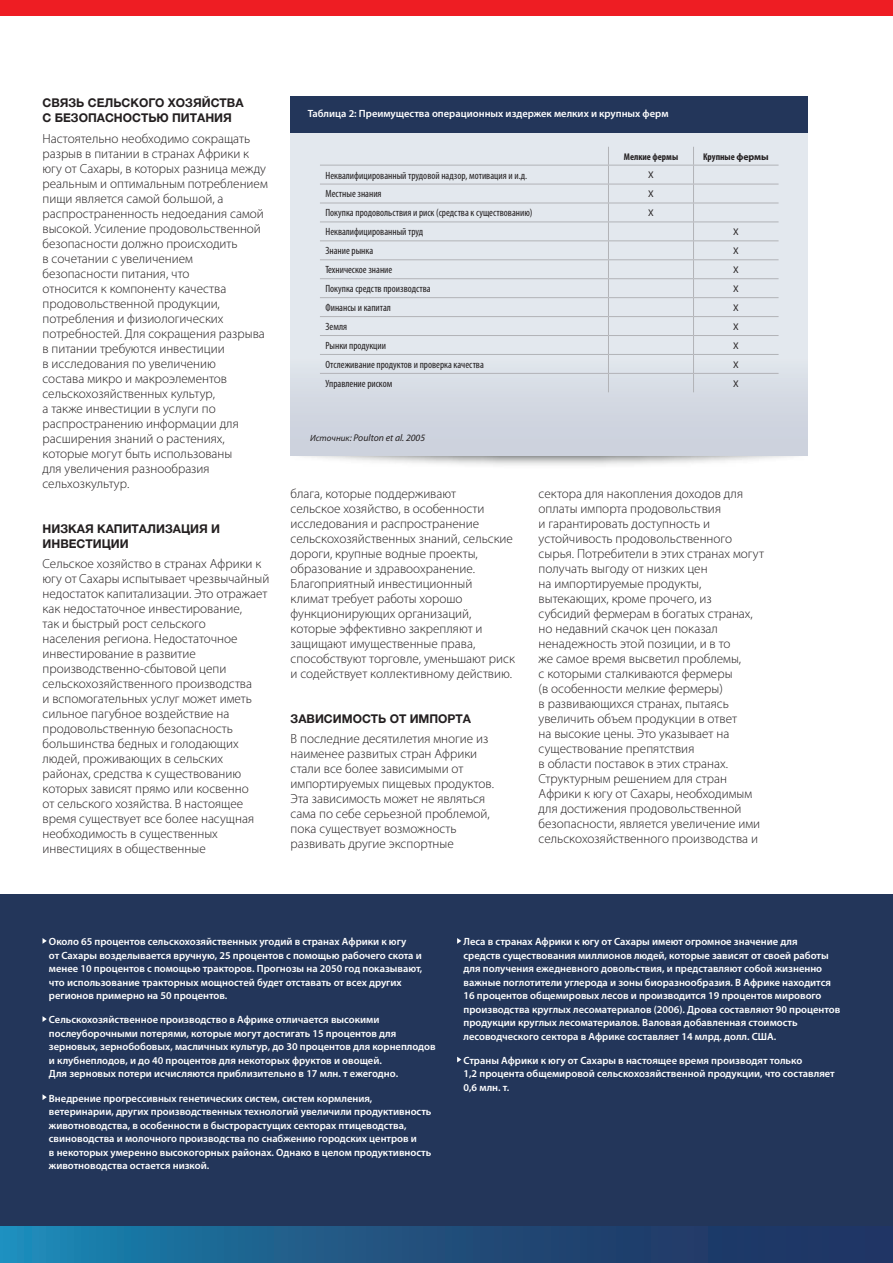
<style>
.page{position:relative;width:893px;height:1263px;background:#fff}
.page>*{position:absolute;margin:0;border:0;box-sizing:border-box;transform-origin:0 0}
.t1{font:300 13.2px/15px "Myriad Pro";color:#231f20}
.t2{font:700 12px/15px "Helvetica Neue";color:#231f20}
.t3{font:600 10.5px/13.5px "Myriad Pro";color:#fff}
.t4{font:condensed 10.5px "Myriad Pro";color:#231f20}
.t5{font:italic 9.75px "Myriad Pro";color:#231f20}
.t6{font:700 condensed 9.75px "Myriad Pro";color:#231f20}
.t7{font:9.75px "Myriad Pro";color:#231f20}
.s1{font-stretch:normal}
.s2{font-size:9px}
</style>
<div class="page">
<div style="left:291px;top:133px;width:517px;height:323px;background:linear-gradient(to bottom,#e8edf1,#d4d9e3)"></div>
<div style="left:291px;top:97px;width:517px;height:36px;background:#23365a"></div>
<hr style="left:320px;top:165px;width:288px;height:1px;background:#b2b3b7">
<hr style="left:608px;top:165px;width:85px;height:1px;background:#b2b3b7">
<hr style="left:693px;top:165px;width:86px;height:1px;background:#b2b3b7">
<hr style="left:320px;top:184px;width:288px;height:1px;background:#b2b3b7">
<hr style="left:608px;top:184px;width:85px;height:1px;background:#b2b3b7">
<hr style="left:693px;top:184px;width:86px;height:1px;background:#b2b3b7">
<hr style="left:320px;top:203px;width:288px;height:1px;background:#b2b3b7">
<hr style="left:608px;top:203px;width:85px;height:1px;background:#b2b3b7">
<hr style="left:693px;top:203px;width:86px;height:1px;background:#b2b3b7">
<hr style="left:320px;top:222px;width:288px;height:1px;background:#b2b3b7">
<hr style="left:608px;top:222px;width:85px;height:1px;background:#b2b3b7">
<hr style="left:693px;top:222px;width:86px;height:1px;background:#b2b3b7">
<hr style="left:320px;top:240px;width:288px;height:1px;background:#b2b3b7">
<hr style="left:608px;top:240px;width:85px;height:1px;background:#b2b3b7">
<hr style="left:693px;top:240px;width:86px;height:1px;background:#b2b3b7">
<hr style="left:320px;top:259px;width:288px;height:1px;background:#b2b3b7">
<hr style="left:608px;top:259px;width:85px;height:1px;background:#b2b3b7">
<hr style="left:693px;top:259px;width:86px;height:1px;background:#b2b3b7">
<hr style="left:320px;top:278px;width:288px;height:1px;background:#b2b3b7">
<hr style="left:608px;top:278px;width:85px;height:1px;background:#b2b3b7">
<hr style="left:693px;top:278px;width:86px;height:1px;background:#b2b3b7">
<hr style="left:320px;top:297px;width:288px;height:1px;background:#b2b3b7">
<hr style="left:608px;top:297px;width:85px;height:1px;background:#b2b3b7">
<hr style="left:693px;top:297px;width:86px;height:1px;background:#b2b3b7">
<hr style="left:320px;top:316px;width:288px;height:1px;background:#b2b3b7">
<hr style="left:608px;top:316px;width:85px;height:1px;background:#b2b3b7">
<hr style="left:693px;top:316px;width:86px;height:1px;background:#b2b3b7">
<hr style="left:320px;top:335px;width:288px;height:1px;background:#b2b3b7">
<hr style="left:608px;top:335px;width:85px;height:1px;background:#b2b3b7">
<hr style="left:693px;top:335px;width:86px;height:1px;background:#b2b3b7">
<hr style="left:320px;top:354px;width:288px;height:1px;background:#b2b3b7">
<hr style="left:608px;top:354px;width:85px;height:1px;background:#b2b3b7">
<hr style="left:693px;top:354px;width:86px;height:1px;background:#b2b3b7">
<hr style="left:320px;top:373px;width:288px;height:1px;background:#b2b3b7">
<hr style="left:608px;top:373px;width:85px;height:1px;background:#b2b3b7">
<svg style="left:608px;top:147px;width:1px;height:245px"></svg>
<hr style="left:693px;top:373px;width:86px;height:1px;background:#b2b3b7">
<svg style="left:693px;top:147px;width:1px;height:245px"></svg>
<div style="left:0;top:0;width:893px;height:16px;background:#ee1d23"></div>
<div style="left:0;top:894px;width:893px;height:347px;background:#23365a"></div>
<svg style="left:43px;top:938px;width:4px;height:6px"></svg>
<svg style="left:43px;top:1016px;width:4px;height:6px"></svg>
<svg style="left:43px;top:1094px;width:4px;height:6px"></svg>
<svg style="left:457px;top:938px;width:4px;height:6px"></svg>
<svg style="left:457px;top:1057px;width:4px;height:5px"></svg>
<svg style="left:0;top:1227px;width:893px;height:36px;background:#1e5481"></svg>
<p class="t2" style="left:43px;top:95px;width:203px">Связь сельско го хозяйства с безопасностью питания</p>
<p class="t1" style="left:43px;top:131px;width:227px">Настоятельно необходимо сокращать разрыв в питании в странах Африки к югу от Сахары, в которых разница между реальным и оптимальным потреблением пищи является самой большой, а распространенность недоедания самой высокой. Усиление продовольственной безопасности должно происходить<br>в сочетании с увеличением безопасности питания, что<br>относится к компоненту качества продовольственной продукции, потребления и физиологических потребностей. Для сокращения разрыва в питании требуются инвестиции<br>в исследования по увеличению<br>состава микро и макроэлементов сельскохозяйственных культур,<br>а также инвестиции в услуги по распространению информации для расширения знаний о растениях, которые могут быть использованы<br>для увеличения разнообразия сельхозкультур.</p>
<p class="t2" style="left:43px;top:520px;width:177px">Низкая капитализация и инвестиции</p>
<p class="t1" style="left:43px;top:556px;width:228px">Сельское хозяйство в странах Африки к югу от Сахары испытывает чрезвычайный недостаток капитализации. Это отражает как недостаточное инвестирование,<br>так и быстрый рост сельского<br>населения региона. Недостаточное инвестирование в развитие производственно-сбытовой цепи сельскохозяйственного производства<br>и вспомогательных услуг может иметь сильное пагубное воздействие на продовольственную безопасность большинства бедных и голодающих людей, проживающих в сельских районах, средства к существованию которых зависят прямо или косвенно<br>от сельского хозяйства. В настоящее время существует все более насущная необходимость в существенных инвестициях в общественные</p>
<p class="t3" style="left:308px;top:107px;width:362px">Таблица 2: Преимущества операционных издержек мелких и крупных ферм</p>
<p class="t6" style="left:624px;top:150px;width:56px">Мелкие фермы</p>
<p class="t6" style="left:703px;top:150px;width:67px">Крупные <span class="s1">фермы</span></p>
<p class="t4" style="left:325px;top:169px;width:203px">Неквалифицированный трудовой надзор, мотивация и и.д.</p>
<p class="t7" style="left:648px;top:169px;width:7px">X</p>
<p class="t4" style="left:325px;top:188px;width:58px">Местные знания</p>
<p class="t7" style="left:648px;top:188px;width:7px">X</p>
<p class="t4" style="left:325px;top:207px;width:209px">Покупка продовольствия и риск (средства к существованию)</p>
<p class="t7" style="left:648px;top:207px;width:7px">X</p>
<p class="t4" style="left:325px;top:225px;width:99px">Неквалифицированный труд</p>
<p class="t7" style="left:733px;top:226px;width:7px">X</p>
<p class="t4" style="left:325px;top:244px;width:49px">Знание рынка</p>
<p class="t7" style="left:733px;top:245px;width:7px">X</p>
<p class="t4" style="left:325px;top:263px;width:68px">Техническое знание</p>
<p class="t7" style="left:733px;top:264px;width:7px">X</p>
<p class="t4" style="left:325px;top:282px;width:107px">Покупка средств производства</p>
<p class="t7" style="left:733px;top:283px;width:7px">X</p>
<p class="t4" style="left:325px;top:301px;width:67px">Финансы и капитал</p>
<p class="t7" style="left:733px;top:301px;width:7px">X</p>
<p class="t4" style="left:325px;top:320px;width:23px">Земля</p>
<p class="t7" style="left:733px;top:320px;width:7px">X</p>
<p class="t4" style="left:325px;top:339px;width:62px">Рынки продукции</p>
<p class="t7" style="left:733px;top:339px;width:7px">X</p>
<p class="t4" style="left:325px;top:358px;width:160px">Отслеживание продуктов и проверка качества</p>
<p class="t7" style="left:733px;top:358px;width:7px">X</p>
<p class="t4" style="left:325px;top:377px;width:68px">Управление риском</p>
<p class="t7" style="left:733px;top:377px;width:7px">X</p>
<p class="t5" style="left:310px;top:432px;width:117px"><span class="s2">Источник</span>: Poulton et al. 2005</p>
<p class="t1" style="left:291px;top:486px;width:226px">блага, которые поддерживают<br>сельское хозяйство, в особенности исследования и распространение сельскохозяйственных знаний, сельские дороги, крупные водные проекты, образование и здравоохранение.<br>Благоприятный инвестиционный<br>климат требует работы хорошо функционирующих организаций, которые эффективно закрепляют и защищают имущественные права, способствуют торговле, уменьшают риск и содействует коллективному действию.</p>
<p class="t2" style="left:291px;top:711px;width:26px">Зависи</p>
<p class="t2" style="left:342px;top:711px;width:131px">мость от импорта</p>
<p class="t1" style="left:291px;top:731px;width:205px">В последние десятилетия многие из наименее развитых стран Африки стали все более зависимыми от импортируемых пищевых продуктов.<br>Эта зависимость может не являться сама по себе серьезной проблемой, пока существует возможность развивать другие экспортные</p>
<p class="t1" style="left:539px;top:486px;width:227px">сектора для накопления доходов для оплаты импорта продовольствия<br>и гарантировать доступность и устойчивость продовольственного сырья. Потребители в этих странах могут получать выгоду от низких цен<br>на импортируемые продукты, вытекающих, кроме прочего, из субсидий фермерам в богатых странах, но недавний скачок цен показал ненадежность этой позиции, и в то<br>же самое время высветил проблемы,<br>с которыми сталкиваются фермеры<br>(в особенности мелкие фермеры)<br>в развивающихся странах, пытаясь увеличить объем продукции в ответ<br>на высокие цены. Это указывает на существование препятствия<br>в области поставок в этих странах.<br>Структурным решением для стран Африки к югу от Сахары, необходимым для достижения продовольственной безопасности, является увеличение ими сельскохозяйственного производства и</p>
<p class="t3" style="left:49px;top:935px;width:375px">Около 65 процентов сельскохозяйственных угодий в странах Африки к югу<br>от Сахары возделывается вручную, 25 процентов с помощью рабочего скота и менее 10 процентов с помощью тракторов. Прогнозы на 2050 год показывают, что использование тракторных мощностей будет отставать от всех других регионов примерно на 50 процентов.</p>
<p class="t3" style="left:49px;top:1013px;width:388px">Сельскохозяйственное производство в Африке отличается высокими послеуборочными потерями, которые могут достигать 15 процентов для зерновых, зернобобовых, масличных культур, до 30 процентов для корнеплодов и клубнеплодов, и до 40 процентов для некоторых фруктов и овощей.<br>Для зерновых потери исчисляются приблизительно в 17 млн. т ежегодно.</p>
<p class="t3" style="left:49px;top:1091px;width:384px">Внедрение прогрессивных генетических систем, систем кормления, ветеринарии, других производственных технологий увеличили продуктивность животноводства, в особенности в быстрорастущих секторах птицеводства, свиноводства и молочного производства по снабжению городских центров и<br>в некоторых умеренно высокогорных районах. Однако в целом продуктивность животноводства остается низкой.</p>
<p class="t3" style="left:464px;top:935px;width:378px">Леса в странах Африки к югу от Сахары имеют огромное значение для<br>средств существования миллионов людей, которые зависят от своей работы для получения ежедневного довольствия, и представляют собой жизненно важные поглотители углерода и зоны биоразнообразия. В Африке находится 16 процентов общемировых лесов и производится 19 процентов мирового производства круглых лесоматериалов (2006). Дрова составляют 90 процентов продукции круглых лесоматериалов. Валовая добавленная стоимость лесоводческого сектора в Африке составляет 14 млрд. долл. США.</p>
<p class="t3" style="left:464px;top:1053px;width:373px">Страны Африки к югу от Сахары в настоящее время производят только<br>1,2 процента общемировой сельскохозяйственной продукции, что составляет<br>0,6 млн. т.</p>
</div>
